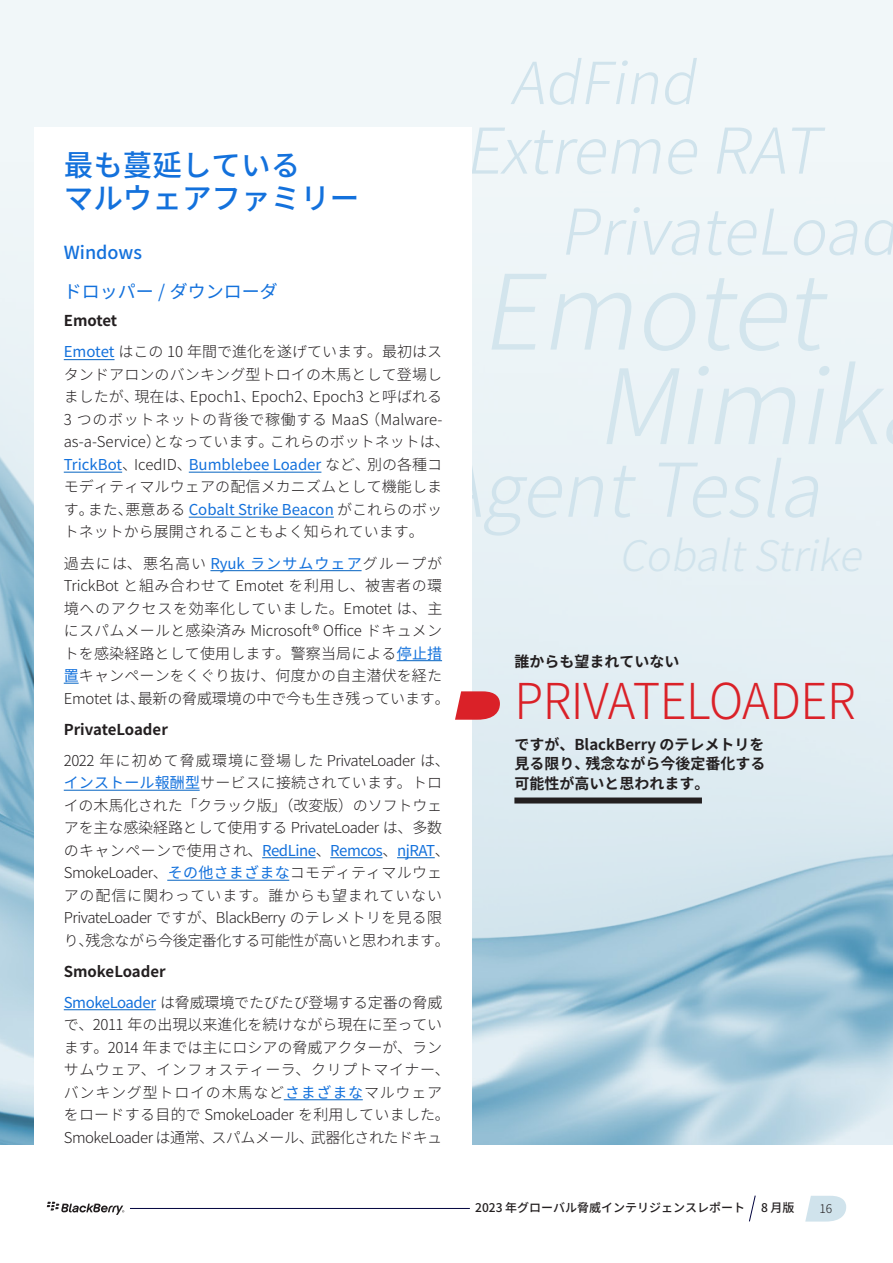
<style>
.page{position:relative;width:893px;height:1263px;background:#fff}
.page>*{position:absolute;margin:0;border:0;box-sizing:border-box;transform-origin:0 0}
.a-Subtitle_lower_case{font:italic 300 103.95px "Noto Sans CJ Kjp";color:#d3e5ed}
.a-Subtitle_lower_case-2{font:italic 300 74.25px "Noto Sans CJ Kjp";color:#d0e3ec}
.a-Subtitle_lower_case-3{font:italic 300 63.15px "Noto Sans CJ Kjp";color:#d0e3ec}
.a-Subtitle_lower_case-4{font:italic 300 58.05px "Noto Sans CJ Kjp";color:#d0e3ec}
.a-Statistics{font:300 49.5px "Noto Sans CJ Kjp";letter-spacing:-.01em;color:#da2128;scale:.95 1}
.a-Subtitle_lower_case-5{font:italic 300 42px "Noto Sans CJ Kjp";color:#d0e3ec}
.a-Subtitle_big{font:500 29.55px/33px "Noto Sans CJ Kjp";color:#1371dc}
.a-Subtitle{font:18px "Noto Sans CJ Kjp";color:#1371dc}
.a-Subtitle-2{font:500 18px "Noto Sans CJ Kjp";color:#1371dc}
.a-Body_text_black{font:300 15px/22.5px "Noto Sans CJ Kjp";color:#231f20}
.a-Callout_Title{font:700 15px/19.5px "Noto Sans CJ Kjp";color:#231f20;text-align:justify}
.Body_text_BOLD{font:700 15px "Noto Sans CJ Kjp";color:#231f20}
.t1{font:500 12px "Noto Sans CJ Kjp";color:#231f20}
.t2{font:300 12px "Noto Sans CJ Kjp";color:#231f20}
.s1{font-weight:400;color:#1371dc}
</style>
<div class="page">
<div style="left:0;top:0;width:893px;height:1144px;background:#f1f7f9"></div>
<svg style="left:805px;top:1196px;width:41px;height:25px"></svg>
<svg style="left:749px;top:1195px;width:7px;height:27px"></svg>
<hr style="left:130px;top:1208px;width:340px;height:1px;background:#00033e">
<svg style="left:47px;top:1202px;width:77px;height:13px"></svg>
<img style="left:0;top:399px;width:893px;height:745px">
<div style="left:34px;top:128px;width:438px;height:1029px;background:#fff"></div>
<hr style="left:64px;top:359px;width:51px;height:1px;background:#0563c1">
<hr style="left:64px;top:472px;width:58px;height:1px;background:#0563c1">
<hr style="left:189px;top:472px;width:132px;height:1px;background:#0563c1">
<hr style="left:189px;top:517px;width:145px;height:1px;background:#0563c1">
<hr style="left:210px;top:570px;width:152px;height:1px;background:#0563c1">
<hr style="left:397px;top:660px;width:45px;height:1px;background:#0563c1">
<svg style="left:64px;top:683px;width:15px;height:1px"></svg>
<hr style="left:64px;top:790px;width:136px;height:1px;background:#0563c1">
<hr style="left:262px;top:857px;width:54px;height:1px;background:#0563c1">
<hr style="left:330px;top:857px;width:52px;height:1px;background:#0563c1">
<hr style="left:397px;top:857px;width:38px;height:1px;background:#0563c1">
<hr style="left:167px;top:880px;width:122px;height:1px;background:#0563c1">
<hr style="left:64px;top:1009px;width:92px;height:1px;background:#0563c1">
<hr style="left:284px;top:1099px;width:79px;height:1px;background:#0563c1">
<div style="left:514px;top:797px;width:188px;height:6px;background:#231f20"></div>
<svg style="left:455px;top:691px;width:45px;height:29px"></svg>
<p class="a-Subtitle_lower_case-4" style="left:510px;top:50px;width:215px">AdFind</p>
<p class="a-Subtitle_lower_case-3" style="left:465px;top:115px;width:388px">ExtremeRAT</p>
<p class="a-Subtitle_lower_case-3" style="left:559px;top:196px;width:371px">PrivateLoad</p>
<p class="a-Subtitle_lower_case" style="left:480px;top:253px;width:394px">Emotet</p>
<p class="a-Subtitle_lower_case" style="left:595px;top:347px;width:337px">Mimik</p>
<p class="a-Subtitle_lower_case-2" style="left:438px;top:448px;width:421px">AgentTesla</p>
<p class="a-Subtitle_big" style="left:64px;top:149px;width:297px">最も蔓延している<br>マルウェアファミリー</p>
<p class="a-Subtitle-2" style="left:64px;top:242px;width:80px">Windows</p>
<p class="a-Subtitle" style="left:64px;top:281px;width:216px">ドロッパー / ダウンローダ</p>
<p class="Body_text_BOLD" style="left:64px;top:312px;width:55px">Emotet</p>
<p class="a-Body_text_black" style="left:64px;top:341px;width:387px"><span class="s1">Emotet</span> はこの 10 年間で進化を遂げています。最初はスタンドアロンのバンキング型トロイの木馬として登場しましたが、現在は、Epoch1、Epoch2、Epoch3 と呼ばれる3 つのボットネットの背後で稼働する MaaS （Malware&shy;as-a-Service）となっています。これらのボットネットは、<span class="s1">TrickBot</span>、IcedID、<span class="s1">Bumblebee Loader</span> など、別の各種コモディティマルウェアの配信メカニズムとして機能します。また、悪意ある <span class="s1">Cobalt Strike Beacon</span> がこれらのボットネットから展開されることもよく知られています。</p>
<p class="a-Body_text_black" style="left:64px;top:552px;width:387px">過去には、悪名高い <span class="s1">Ryuk ランサムウェア</span>グループが<br>TrickBot と組み合わせて Emotet を利用し、被害者の環境へのアクセスを効率化していました。Emotet は、主にスパムメールと感染済み Microsoft® Office ドキュメントを感染経路として使用します。警察当局による<span class="s1">停止措置</span>キャンペーンをくぐり抜け、何度かの自主潜伏を経た<br>Emotet は、最新の脅威環境の中で今も生き残っています。</p>
<p class="Body_text_BOLD" style="left:64px;top:720px;width:106px">PrivateLoader</p>
<p class="a-Body_text_black" style="left:64px;top:749px;width:387px">2022 年に初めて脅威環境に登場した PrivateLoader は、<span class="s1">インストール報酬型</span>サービスに接続されています。トロイの木馬化された「クラック版」（改変版）のソフトウェアを主な感染経路として使用する PrivateLoader は、多数のキャンペーンで使用され、<span class="s1">RedLine</span>、<span class="s1">Remcos</span>、<span class="s1">njRAT</span>、SmokeLoader、<span class="s1">その他さまざまな</span>コモディティマルウェアの配信に関わっています。誰からも望まれていないPrivateLoader ですが、BlackBerry のテレメトリを見る限り、残念ながら今後定番化する可能性が高いと思われます。</p>
<p class="Body_text_BOLD" style="left:64px;top:962px;width:103px">SmokeLoader</p>
<p class="a-Body_text_black" style="left:64px;top:991px;width:388px"><span class="s1">SmokeLoader</span> は脅威環境でたびたび登場する定番の脅威で、2011 年の出現以来進化を続けながら現在に至っています。2014 年までは主にロシアの脅威アクターが、ランサムウェア、インフォスティーラ、クリプトマイナー、バンキング型トロイの木馬など<span class="s1">さまざまな</span>マルウェアをロードする目的で SmokeLoader を利用していました。<br>SmokeLoader は通常、スパムメール、武器化されたドキュ</p>
<p class="a-Subtitle_lower_case-5" style="left:619px;top:532px;width:265px">CobaltStrike</p>
<p class="a-Callout_Title" style="left:514px;top:652px;width:166px">誰からも望まれていない</p>
<p class="a-Statistics" style="left:514px;top:673px;width:361px">PRIVATELOADER</p>
<p class="a-Callout_Title" style="left:514px;top:735px;width:252px">ですが、BlackBerry のテレメトリを見る限り、残念ながら今後定番化する可能性が高いと思われます。</p>
<p class="t1" style="left:475px;top:1201px;width:272px">2023 年グローバル脅威インテリジェンスレポート</p>
<p class="t1" style="left:761px;top:1201px;width:35px">8 月版</p>
<p class="t2" style="left:819px;top:1201px;width:14px">16</p>
</div>
